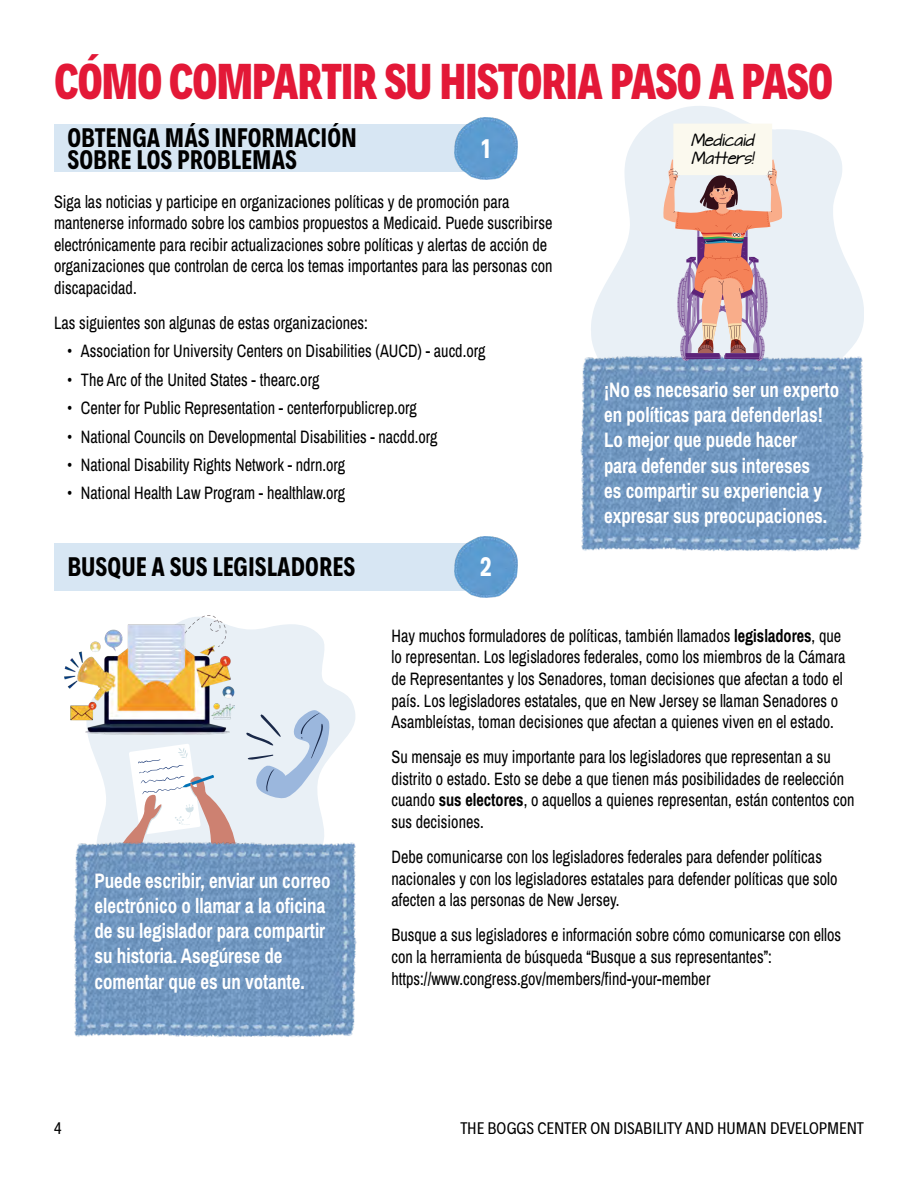
<style>
.page{position:relative;width:918px;height:1188px;background:#fff}
.page>*{position:absolute;margin:0;border:0;box-sizing:border-box;transform-origin:0 0}
.t1{font:800 45px "Decalotype";letter-spacing:-.04em;color:#e31837;scale:.9 1}
.t2{font:700 24px/22.5px "Decalotype";color:#000;scale:.9 1}
.t3{font:700 24px "Decalotype";color:#fff;scale:.9 1}
.t4{font:21px/25.2px "Archivo Narrow";color:#fff;scale:.9 1}
.t5{font:18px/21.6px "Archivo Narrow";color:#000;scale:.9 1}
.t6{font:15px "Decalotype";color:#000}
.t7{font:italic 15px/18px "Architects Daughter";color:#000;scale:.9 1}
</style>
<div class="page">
<div style="left:54px;top:125px;width:432px;height:47px;background:#d7e6f3"></div>
<div style="left:54px;top:543px;width:432px;height:48px;background:#d7e6f3"></div>
<svg style="left:88px;top:624px;width:267px;height:218px;fill:#e9f0f6"></svg>
<svg style="left:119px;top:744px;width:118px;height:98px"></svg>
<svg style="left:246px;top:710px;width:84px;height:89px;background:#c8d6e7"></svg>
<svg style="left:591px;top:106px;width:273px;height:250px;fill:#e9f0f6"></svg>
<img style="left:65px;top:615px;width:169px;height:119px">
<img style="left:73px;top:842px;width:284px;height:196px">
<img style="left:581px;top:356px;width:283px;height:196px">
<svg style="left:663px;top:124px;width:119px;height:237px;background:#dbbfbe"></svg>
<img style="left:454px;top:118px;width:64px;height:61px">
<img style="left:454px;top:536px;width:64px;height:62px">
<h1 class="t1" style="left:54px;top:50px;width:867px">CÓMO COMPARTIR SU HISTORIA PASO A PASO</h1>
<p class="t7" style="left:691px;top:133px;width:76px">Medicaid<br>Matters!</p>
<h2 class="t2" style="left:68px;top:126px;width:323px">OBTENGA MÁS INFORMACIÓN<br>SOBRE LOS PROBLEMAS</h2>
<h2 class="t3" style="left:481px;top:132px;width:12px">1</h2>
<p class="t5" style="left:54px;top:190px;width:555px">Siga las noticias y participe en organizaciones políticas y de promoción para mantenerse informado sobre los cambios propuestos a Medicaid. Puede suscribirse electrónicamente para recibir actualizaciones sobre políticas y alertas de acción de organizaciones que controlan de cerca los temas importantes para las personas con discapacidad.</p>
<p class="t5" style="left:54px;top:312px;width:350px">Las siguientes son algunas de estas organizaciones:</p>
<p class="t5" style="left:68px;top:340px;width:466px">• Association for University Centers on Disabilities (AUCD) - aucd.org</p>
<p class="t5" style="left:68px;top:368px;width:282px">• The Arc of the United States - thearc.org</p>
<p class="t5" style="left:68px;top:397px;width:390px">• Center for Public Representation - centerforpublicrep.org</p>
<p class="t5" style="left:68px;top:425px;width:413px">• National Councils on Developmental Disabilities - nacdd.org</p>
<p class="t5" style="left:68px;top:453px;width:310px">• National Disability Rights Network - ndrn.org</p>
<p class="t5" style="left:68px;top:482px;width:310px">• National Health Law Program - healthlaw.org</p>
<h2 class="t2" style="left:68px;top:555px;width:321px">BUSQUE A SUS LEGISLADORES</h2>
<h2 class="t3" style="left:480px;top:551px;width:14px">2</h2>
<p class="t4" style="left:604px;top:377px;width:263px">¡No es necesario ser un experto en políticas para defenderlas!<br>Lo mejor que puede hacer<br>para defender sus intereses<br>es compartir su experiencia y expresar sus preocupaciones.</p>
<p class="t4" style="left:95px;top:867px;width:264px">Puede escribir, enviar un correo electrónico o llamar a la oficina de su legislador para compartir su historia. Asegúrese de comentar que es un votante.</p>
<p class="t5" style="left:392px;top:624px;width:506px">Hay muchos formuladores de políticas, también llamados legisladores, que lo representan. Los legisladores federales, como los miembros de la Cámara de Representantes y los Senadores, toman decisiones que afectan a todo el país. Los legisladores estatales, que en New Jersey se llaman Senadores o Asambleístas, toman decisiones que afectan a quienes viven en el estado.</p>
<p class="t5" style="left:392px;top:746px;width:516px">Su mensaje es muy importante para los legisladores que representan a su distrito o estado. Esto se debe a que tienen más posibilidades de reelección cuando sus electores, o aquellos a quienes representan, están contentos con sus decisiones.</p>
<p class="t5" style="left:392px;top:846px;width:497px">Debe comunicarse con los legisladores federales para defender políticas nacionales y con los legisladores estatales para defender políticas que solo afecten a las personas de New Jersey.</p>
<p class="t5" style="left:392px;top:924px;width:501px">Busque a sus legisladores e información sobre cómo comunicarse con ellos con la herramienta de búsqueda “Busque a sus representantes”: https://www.congress.gov/members/find-your-member</p>
<p class="t6" style="left:54px;top:1118px;width:9px">4</p>
<p class="t6" style="left:460px;top:1118px;width:405px">THE BOGGS CENTER ON DISABILITY AND HUMAN DEVELOPMENT</p>
</div>
